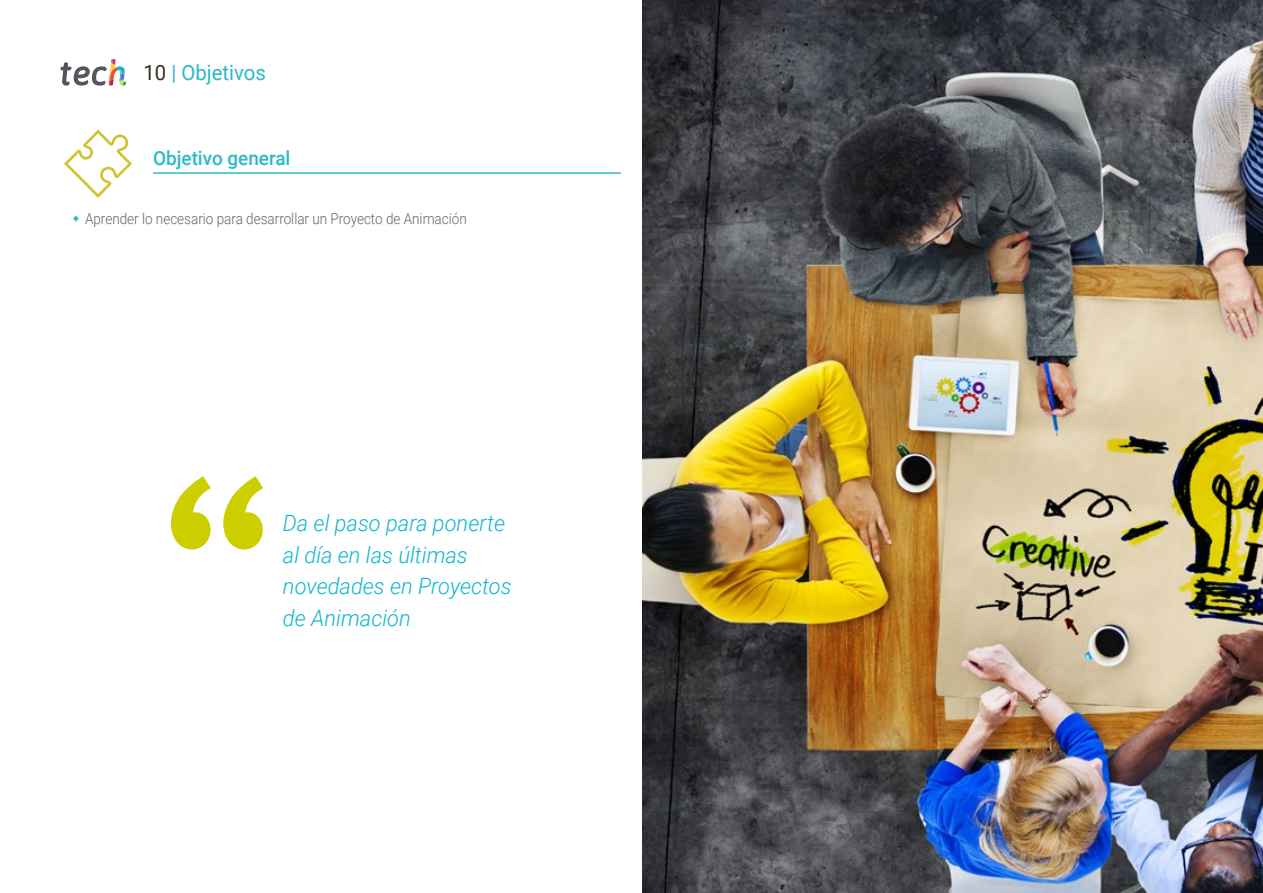
<style>
.page{position:relative;width:1263px;height:893px;background:#fff}
.page>*{position:absolute;margin:0;border:0;box-sizing:border-box;transform-origin:0 0}
.t1{font:italic 300 22.5px/31.5px "Roboto";color:#0fb6cf}
.t2{font:21px "Roboto";color:#2db8c5}
.t3{font:500 19.5px "Roboto";color:#2db8c5}
.t4{font:300 15px "Roboto";color:#61646a;scale:.9 1}
.s1{color:#312e20}
</style>
<div class="page">
<hr style="left:153px;top:173px;width:468px;height:1px;background:#2db8c5">
<svg style="left:64px;top:130px;width:68px;height:68px"></svg>
<img style="left:642px;top:0;width:621px;height:893px">
<svg style="left:61px;top:59px;width:65px;height:27px"></svg>
<svg style="left:171px;top:476px;width:92px;height:73px"></svg>
<p class="t2" style="left:144px;top:57px;width:124px"><span class="s1">10</span> | Objetivos</p>
<p class="t3" style="left:153px;top:144px;width:139px">Objetivo general</p>
<p class="t4" style="left:85px;top:208px;width:426px">Aprender lo necesario para desarrollar un Proyecto de Animación</p>
<p class="t1" style="left:283px;top:507px;width:230px">Da el paso para ponerte al día en las últimas novedades en Proyectos de Animación</p>
</div>
